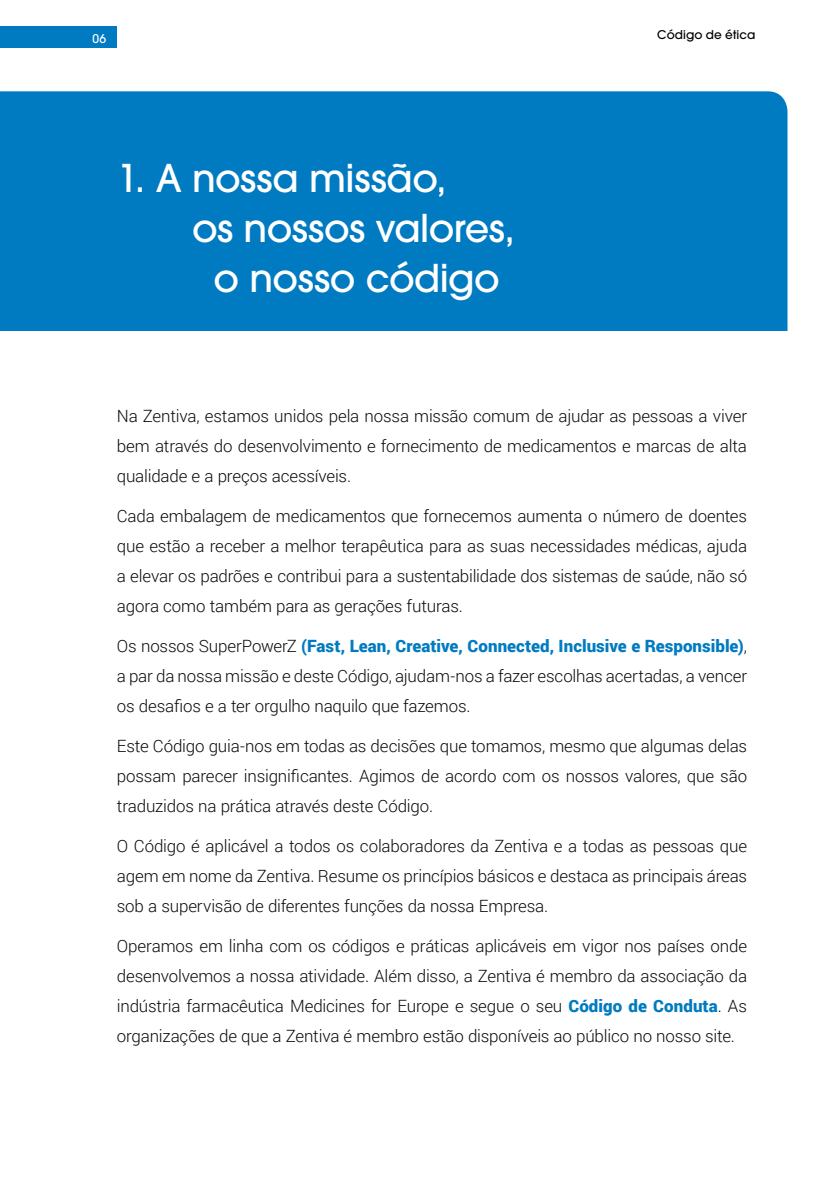
<style>
.page{position:relative;width:840px;height:1191px;background:#fff}
.page>*{position:absolute;margin:0;border:0;box-sizing:border-box;transform-origin:0 0}
.t1{font:500 38px "ITC Avant Garde Pro";letter-spacing:-.015em;color:#fff}
.t2{font:300 17px/30px "Roboto";letter-spacing:-.01em;color:#0a0a0b;text-align:justify}
.t3{font:500 12px "ITC Avant Garde Pro";letter-spacing:.005em;color:#000}
.t4{font:500 12px "ITC Avant Garde Pro";color:#fff}
.s1{font-weight:900;color:#007bc1}
</style>
<div class="page">
<div style="left:0;top:91px;width:787px;height:240px;background:#007bc1"></div>
<div style="left:0;top:26px;width:117px;height:22px;background:#007bc1"></div>
<p class="t4" style="left:93px;top:31px;width:15px">06</p>
<p class="t3" style="left:657px;top:27px;width:99px">Código de ética</p>
<h1 class="t1" style="left:117px;top:154px;width:331px">1. A nossa missão,</h1>
<h1 class="t1" style="left:192px;top:204px;width:324px">os nossos valores,</h1>
<h1 class="t1" style="left:213px;top:254px;width:288px">o nosso código</h1>
<p class="t2" style="left:117px;top:400px;width:631px">Na Zentiva, estamos unidos pela nossa missão comum de ajudar as pessoas a viver bem através do desenvolvimento e fornecimento de medicamentos e marcas de alta qualidade e a preços acessíveis.</p>
<p class="t2" style="left:117px;top:500px;width:631px">Cada embalagem de medicamentos que fornecemos aumenta o número de doentes que estão a receber a melhor terapêutica para as suas necessidades médicas, ajuda a elevar os padrões e contribui para a sustentabilidade dos sistemas de saúde, não só agora como também para as gerações futuras.</p>
<p class="t2" style="left:117px;top:630px;width:631px">Os nossos SuperPowerZ <span class="s1">(Fast, Lean, Creative, Connected, Inclusive e Responsible)</span>, a par da nossa missão e deste Código, ajudam-nos a fazer escolhas acertadas, a vencer os desafios e a ter orgulho naquilo que fazemos.</p>
<p class="t2" style="left:117px;top:730px;width:631px">Este Código guia-nos em todas as decisões que tomamos, mesmo que algumas delas possam parecer insignificantes. Agimos de acordo com os nossos valores, que são traduzidos na prática através deste Código.</p>
<p class="t2" style="left:117px;top:830px;width:631px">O Código é aplicável a todos os colaboradores da Zentiva e a todas as pessoas que agem em nome da Zentiva. Resume os princípios básicos e destaca as principais áreas sob a supervisão de diferentes funções da nossa Empresa.</p>
<p class="t2" style="left:117px;top:930px;width:631px">Operamos em linha com os códigos e práticas aplicáveis em vigor nos países onde desenvolvemos a nossa atividade. Além disso, a Zentiva é membro da associação da indústria farmacêutica Medicines for Europe e segue o seu <span class="s1">Código de Conduta</span>. As organizações de que a Zentiva é membro estão disponíveis ao público no nosso site.</p>
</div>
